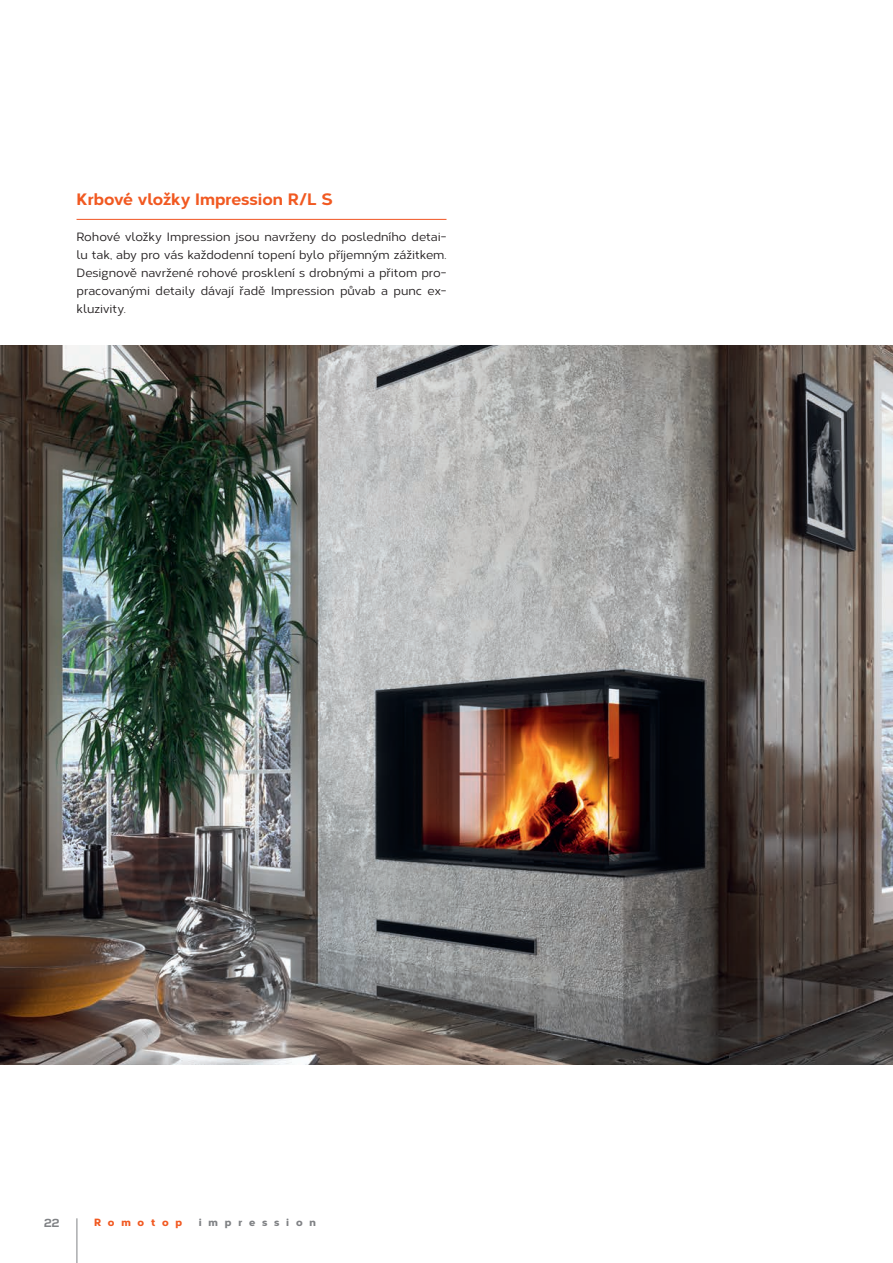
<style>
.page{position:relative;width:893px;height:1263px;background:#fff}
.page>*{position:absolute;margin:0;border:0;box-sizing:border-box;transform-origin:0 0}
.t1{font:800 16.5px "Corbert";color:#f15921}
.t2{font:500 12px/18px "Corbert";color:#231f20;text-align:justify}
.t3{font:800 12px "Corbert";color:#808285}
.t4{font:800 10.5px "Corbert";letter-spacing:.65em;color:#808285}
.t5{font:800 10.5px "Corbert";letter-spacing:.65em;color:#f15921}
</style>
<div class="page">
<hr style="left:77px;top:219px;width:369px;height:1px;background:#f15422">
<img style="left:0;top:345px;width:893px;height:719px">
<hr style="left:77px;top:1218px;width:1px;height:45px;background:#808285">
<h1 class="t1" style="left:77px;top:186px;width:258px">Krbové vložky Impression R/L S</h1>
<p class="t2" style="left:77px;top:227px;width:371px">Rohové vložky Impression jsou navrženy do posledního detai&shy;lu tak, aby pro vás každodenní topení bylo příjemným zážitkem.<br>Designově navržené rohové prosklení s drobnými a přitom pro&shy;pracovanými detaily dávají řadě Impression půvab a punc ex&shy;kluzivity.</p>
<p class="t3" style="left:44px;top:1213px;width:17px">22</p>
<p class="t5" style="left:94px;top:1214px;width:89px">Romotop</p>
<p class="t4" style="left:199px;top:1214px;width:119px">impression</p>
</div>
